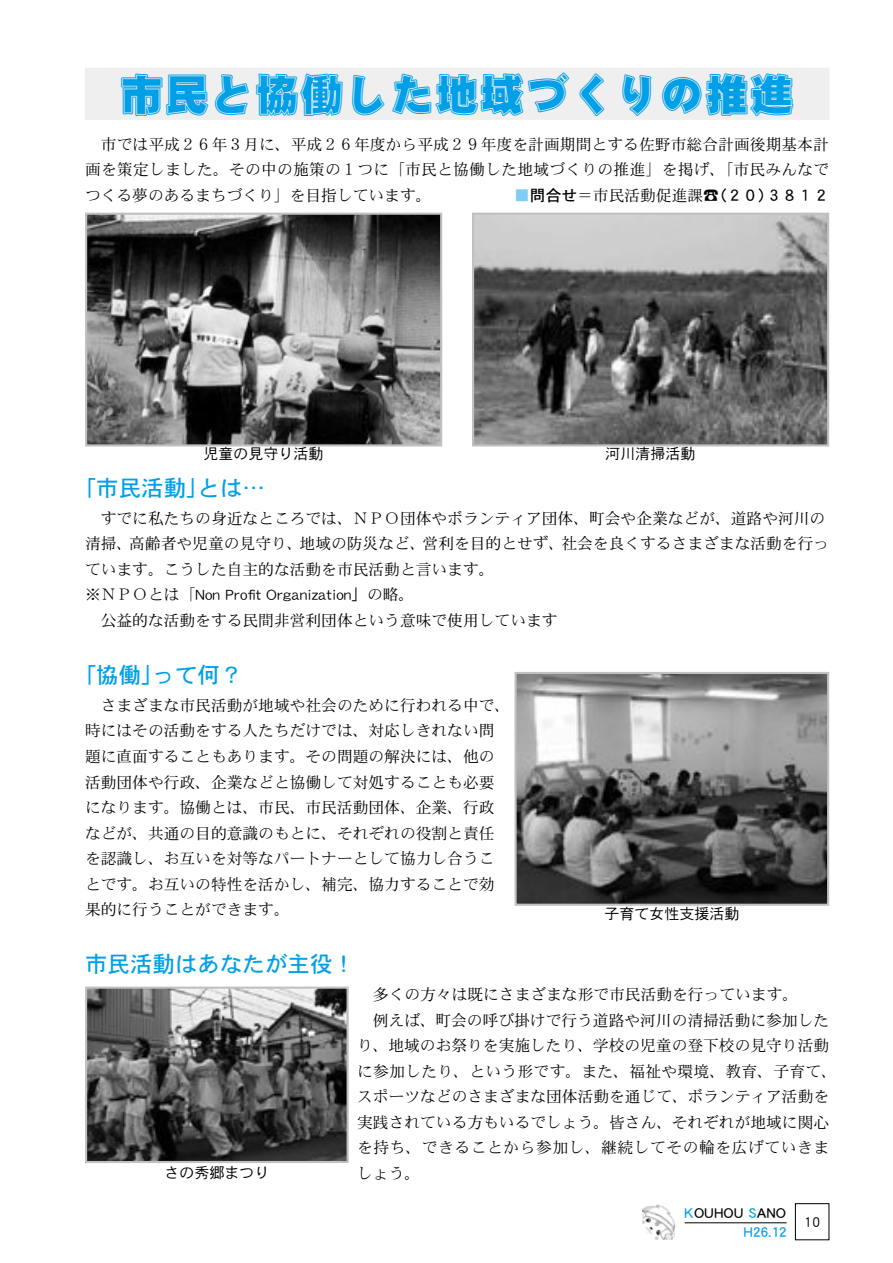
<style>
.page{position:relative;width:893px;height:1263px;background:#fff}
.page>*{position:absolute;margin:0;border:0;box-sizing:border-box;transform-origin:0 0}
.t1{font:45px "DF Gothic FDA Std W12";color:#00a0e9}
.t2{font:22.5px "DFHS Gothic Std W5";color:#00a0e9}
.t3{font:15.75px/25.5px "DFHS Mincho Std W3";color:#000}
.t4{font:15.75px "DFHS Gothic Std W3";color:#000}
.t5{font:15.75px "DFHS Gothic Std W5";color:#000}
.t6{font:15px "DFHS Gothic Std W3";color:#000}
.t7{font:15px/18px "DFHS Gothic Std W5";color:#00a0e9;text-align:right}
.t8{font:15px "DF Maru Gothic Std W5";color:#000}
.s1{color:#7ecef4}
.s2{font-family:"DFHS Mincho Std W3"}
.s3{color:#000}
</style>
<div class="page">
<hr style="left:685px;top:1222px;width:102px;height:1px;background:#000">
<div style="left:795px;top:1203px;width:34px;height:37px;border:1px solid #000"></div>
<img style="left:642px;top:1204px;width:34px;height:36px">
<div style="left:85px;top:68px;width:744px;height:51px;background:#efefef"></div>
<img style="left:88px;top:216px;width:351px;height:227px">
<div style="left:85px;top:213px;width:357px;height:233px;border:2px solid #bfc0c0"></div>
<img style="left:475px;top:216px;width:351px;height:227px">
<div style="left:472px;top:213px;width:357px;height:233px;border:2px solid #bfc0c0"></div>
<img style="left:517px;top:675px;width:309px;height:228px">
<div style="left:514px;top:672px;width:315px;height:234px;border:2px solid #bfc0c0"></div>
<img style="left:88px;top:989px;width:258px;height:171px">
<div style="left:85px;top:986px;width:264px;height:177px;border:2px solid #bfc0c0"></div>
<h1 class="t1" style="left:120px;top:70px;width:677px">市民と協働した地域づくりの推進</h1>
<p class="t3" style="left:85px;top:131px;width:746px;text-align:justify">　市では平成２６年３月に、平成２６年度から平成２９年度を計画期間とする佐野市総合計画後期基本計画を策定しました。その中の施策の１つに「市民と協働した地域づくりの推進」を掲げ、「市民みんなでつくる夢のあるまちづくり」を目指しています。</p>
<p class="t5" style="left:514px;top:186px;width:316px"><span class="s1">■</span>問合せ<span class="s2">＝市民活動促進課☎</span>（２０）３８１２</p>
<p class="t6" style="left:204px;top:446px;width:121px">児童の見守り活動</p>
<p class="t6" style="left:606px;top:446px;width:91px">河川清掃活動</p>
<h2 class="t2" style="left:74px;top:475px;width:193px">「市民活動」とは…</h2>
<p class="t3" style="left:85px;top:505px;width:746px">　すでに私たちの身近なところでは、ＮＰＯ団体やボランティア団体、町会や企業などが、道路や河川の清掃、高齢者や児童の見守り、地域の防災など、営利を目的とせず、社会を良くするさまざまな活動を行っています。こうした自主的な活動を市民活動と言います。</p>
<p class="t4" style="left:85px;top:586px;width:331px"><span class="s2">※ＮＰＯとは「</span>Non Profit Organization」<span class="s2">の略。</span></p>
<p class="t3" style="left:85px;top:607px;width:474px">　公益的な活動をする民間非営利団体という意味で使用しています</p>
<h2 class="t2" style="left:74px;top:662px;width:170px">「協働」って何？</h2>
<p class="t3" style="left:85px;top:692px;width:427px">　さまざまな市民活動が地域や社会のために行われる中で、時にはその活動をする人たちだけでは、対応しきれない問題に直面することもあります。その問題の解決には、他の活動団体や行政、企業などと協働して対処することも必要になります。協働とは、市民、市民活動団体、企業、行政などが、共通の目的意識のもとに、それぞれの役割と責任を認識し、お互いを対等なパートナーとして協力し合うことです。お互いの特性を活かし、補完、協力することで効果的に行うことができます。</p>
<h2 class="t2" style="left:85px;top:952px;width:271px">市民活動はあなたが主役！</h2>
<p class="t3" style="left:357px;top:981px;width:481px">　多くの方々は既にさまざまな形で市民活動を行っています。<br>　例えば、町会の呼び掛けで行う道路や河川の清掃活動に参加したり、地域のお祭りを実施したり、学校の児童の登下校の見守り活動に参加したり、という形です。また、福祉や環境、教育、子育て、スポーツなどのさまざまな団体活動を通じて、ボランティア活動を実践されている方もいるでしょう。皆さん、それぞれが地域に関心を持ち、できることから参加し、継続してその輪を広げていきましょう。</p>
<p class="t6" style="left:604px;top:905px;width:136px">子育て女性支援活動</p>
<p class="t6" style="left:164px;top:1164px;width:106px">さの秀郷まつり</p>
<p class="t7" style="left:685px;top:1204px;width:104px">K<span class="s3">OUHOU</span> S<span class="s3">ANO<br></span>H26.12</p>
<p class="t8" style="left:804px;top:1213px;width:18px">10</p>
</div>
